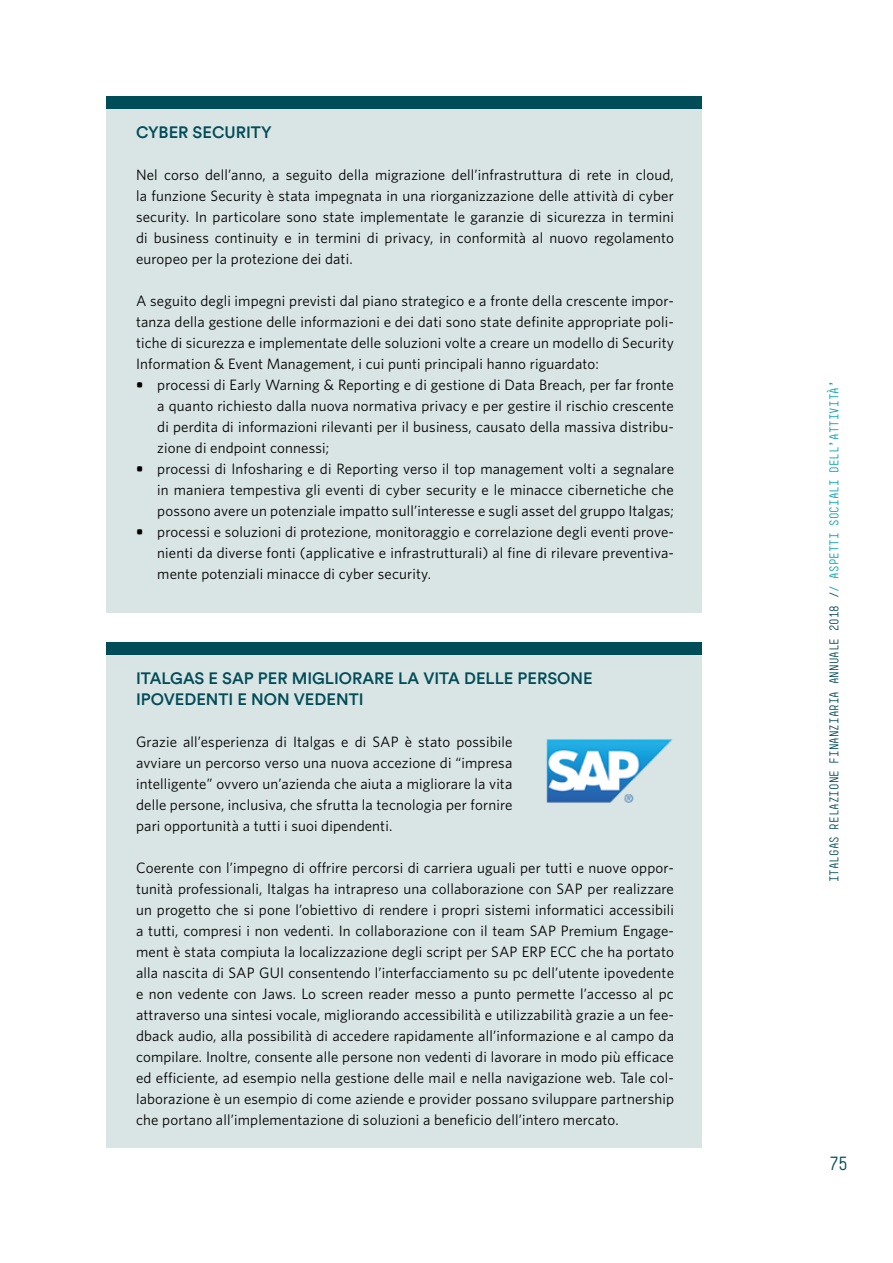
<style>
.page{position:relative;width:893px;height:1263px;background:#fff}
.page>*{position:absolute;margin:0;border:0;box-sizing:border-box;transform-origin:0 0}
.t1{font:18px "Simple Titling";color:#004c57}
.t2{font:500 16.5px/21px "Circular";color:#004c57}
.t3{font:15px/21px "Whitney";letter-spacing:.01em;color:#000;text-align:justify}
.t4{font:12px "Simple Titling";color:#004c57}
.s1{font-weight:700}
.s2{color:#00a0b4}
</style>
<div class="page">
<div style="left:106px;top:96px;width:596px;height:516px;background:#d9e4e5"></div>
<div style="left:106px;top:648px;width:596px;height:500px;background:#d9e4e5"></div>
<div style="left:106px;top:96px;width:596px;height:13px;background:#004c57"></div>
<div style="left:106px;top:642px;width:596px;height:12px;background:#004c57"></div>
<img style="left:546px;top:739px;width:128px;height:64px">
<p class="t2" style="left:136px;top:121px;width:137px">CYBER SECURITY</p>
<p class="t3" style="left:136px;top:164px;width:539px">Nel corso dell’anno, a seguito della migrazione dell’infrastruttura di rete in cloud, la funzione Security è stata impegnata in una riorganizzazione delle attività di cyber security. In particolare sono state implementate le garanzie di sicurezza in termini di business continuity e in termini di privacy, in conformità al nuovo regolamento europeo per la protezione dei dati.</p>
<p class="t3" style="left:136px;top:290px;width:539px">A seguito degli impegni previsti dal piano strategico e a fronte della crescente impor&shy;tanza della gestione delle informazioni e dei dati sono state definite appropriate poli&shy;tiche di sicurezza e implementate delle soluzioni volte a creare un modello di Security Information &amp; Event Management, i cui punti principali hanno riguardato:</p>
<p class="t3" style="left:157px;top:374px;width:518px;text-indent:-21px"><span class="s1">•</span> processi di Early Warning &amp; Reporting e di gestione di Data Breach, per far fronte a quanto richiesto dalla nuova normativa privacy e per gestire il rischio crescente di perdita di informazioni rilevanti per il business, causato della massiva distribu&shy;zione di endpoint connessi;</p>
<p class="t3" style="left:157px;top:458px;width:518px;text-indent:-21px"><span class="s1">•</span> processi di Infosharing e di Reporting verso il top management volti a segnalare in maniera tempestiva gli eventi di cyber security e le minacce cibernetiche che possono avere un potenziale impatto sull’interesse e sugli asset del gruppo Italgas;</p>
<p class="t3" style="left:157px;top:521px;width:518px;text-indent:-21px"><span class="s1">•</span> processi e soluzioni di protezione, monitoraggio e correlazione degli eventi prove&shy;nienti da diverse fonti (applicative e infrastrutturali) al fine di rilevare preventiva&shy;mente potenziali minacce di cyber security.</p>
<p class="t2" style="left:136px;top:667px;width:458px">ITALGAS E SAP PER MIGLIORARE LA VITA DELLE PERSONE<br>IPOVEDENTI E NON VEDENTI</p>
<p class="t3" style="left:136px;top:731px;width:378px">Grazie all’esperienza di Italgas e di SAP è stato possibile avviare un percorso verso una nuova accezione di “impresa intelligente” ovvero un’azienda che aiuta a migliorare la vita delle persone, inclusiva, che sfrutta la tecnologia per fornire pari opportunità a tutti i suoi dipendenti.</p>
<p class="t3" style="left:136px;top:857px;width:539px">Coerente con l’impegno di offrire percorsi di carriera uguali per tutti e nuove oppor&shy;tunità professionali, Italgas ha intrapreso una collaborazione con SAP per realizzare un progetto che si pone l’obiettivo di rendere i propri sistemi informatici accessibili a tutti, compresi i non vedenti. In collaborazione con il team SAP Premium Engage&shy;ment è stata compiuta la localizzazione degli script per SAP ERP ECC che ha portato alla nascita di SAP GUI consentendo l’interfacciamento su pc dell’utente ipovedente e non vedente con Jaws. Lo screen reader messo a punto permette l’accesso al pc attraverso una sintesi vocale, migliorando accessibilità e utilizzabilità grazie a un fee&shy;dback audio, alla possibilità di accedere rapidamente all’informazione e al campo da compilare. Inoltre, consente alle persone non vedenti di lavorare in modo più efficace ed efficiente, ad esempio nella gestione delle mail e nella navigazione web. Tale col&shy;laborazione è un esempio di come aziende e provider possano sviluppare partnership che portano all’implementazione di soluzioni a beneficio dell’intero mercato.</p>
<p class="t4" style="left:827px;top:882px;width:503px;rotate:-90deg">ITALGAS RELAZIONE FINANZIARIA ANNUALE 2018 /<span class="s2">/ ASPETTI SOCIALI DELL’ATTIVITÀ’</span></p>
<p class="t1" style="left:829px;top:1153px;width:20px">75</p>
</div>
